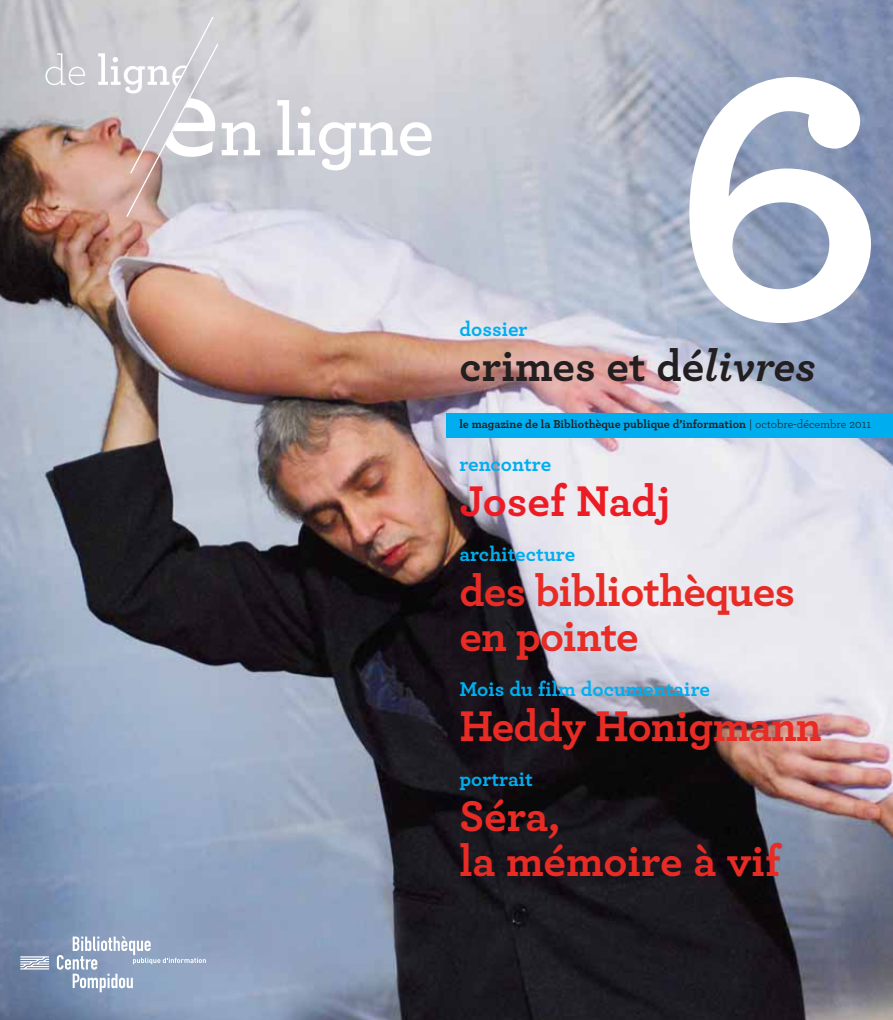
<style>
.page{position:relative;width:893px;height:1020px;background:#fff}
.page>*{position:absolute;margin:0;border:0;box-sizing:border-box;transform-origin:0 0}
.t1{font:700 375px "Archer";color:#fff}
.t2{font:700 45px/45px "Archer";letter-spacing:-.02em;color:#e82b25}
.t3{font:700 45px "Archer";color:#231f20}
.t4{font:700 45px "Archer";color:#ed1c24}
.t5{font:700 21px "Archer";color:#00aeef}
.t6{font:700 12px "Archer";color:#231f20}
.s1{font-style:italic}
.s2{font-weight:400}
</style>
<div class="page">
<img style="left:0;top:0;width:892px;height:1020px">
<div style="left:447px;top:413px;width:445px;height:25px;background:#00aeef"></div>
<svg style="left:20px;top:956px;width:29px;height:14px"></svg>
<svg style="left:57px;top:937px;width:149px;height:55px;background:#9caec8"></svg>
<svg style="left:277px;top:100px;width:154px;height:70px"></svg>
<svg style="left:45px;top:53px;width:40px;height:32px"></svg>
<svg style="left:98px;top:18px;width:162px;height:199px;background:#cfc8cb"></svg>
<h1 class="t1" style="left:672px;top:54px;width:213px">6</h1>
<h3 class="t5" style="left:459px;top:321px;width:70px">dossier</h3>
<h2 class="t3" style="left:459px;top:349px;width:358px">crimes et dé<span class="s1">livres</span></h2>
<p class="t6" style="left:459px;top:419px;width:413px">le magazine de la Bibliothèque publique d’information <span class="s2">| octobre-décembre 2011</span></p>
<h3 class="t5" style="left:459px;top:456px;width:93px">rencontre</h3>
<h2 class="t4" style="left:459px;top:484px;width:212px">Josef Nadj</h2>
<h3 class="t5" style="left:459px;top:546px;width:117px">architecture</h3>
<h2 class="t2" style="left:459px;top:572px;width:337px">des bibliothèques en pointe</h2>
<h3 class="t5" style="left:459px;top:681px;width:252px">Mois du film documentaire</h3>
<h2 class="t2" style="left:459px;top:707px;width:364px">Heddy Honigmann</h2>
<h3 class="t5" style="left:459px;top:771px;width:75px">portrait</h3>
<h2 class="t2" style="left:459px;top:797px;width:322px">Séra,<br>la mémoire à vif</h2>
</div>
